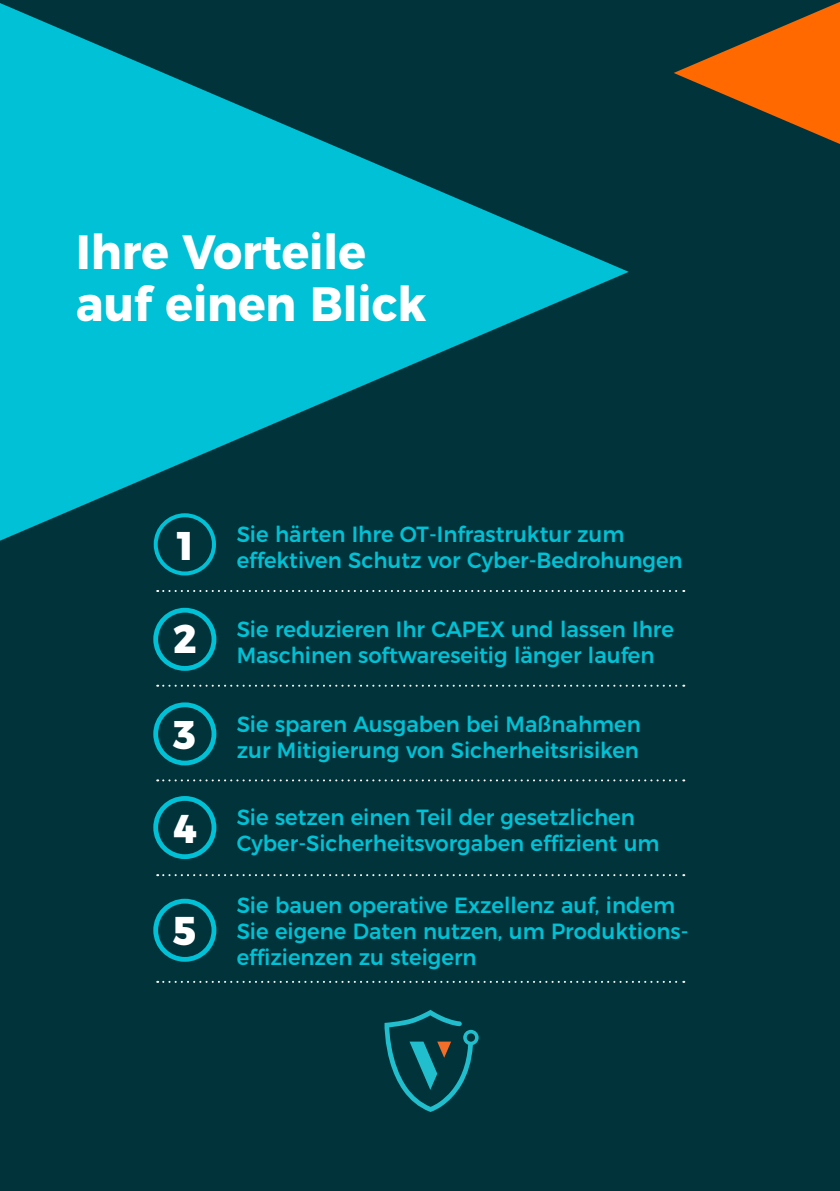
<style>
.page{position:relative;width:840px;height:1191px;background:#fff}
.page>*{position:absolute;margin:0;border:0;box-sizing:border-box;transform-origin:0 0}
.t1{font:700 48px/52px "Montserrat";color:#fff;scale:.95 1}
.t2{font:800 40px "Montserrat";color:#fff;scale:.95 1}
.t3{font:500 22px/26px "Montserrat";color:#00c1d5;scale:.96 1}
</style>
<div class="page">
<div style="left:0;top:0;width:839px;height:1191px;background:#00343a"></div>
<svg style="left:157px;top:684px;width:527px;height:2px"></svg>
<div style="left:153px;top:608px;width:63px;height:63px;border:5px solid #00c1d5;border-radius:50%"></div>
<svg style="left:157px;top:779px;width:527px;height:2px"></svg>
<svg style="left:157px;top:874px;width:527px;height:2px"></svg>
<div style="left:153px;top:702px;width:63px;height:63px;border:5px solid #00c1d5;border-radius:50%"></div>
<div style="left:153px;top:796px;width:63px;height:63px;border:5px solid #00c1d5;border-radius:50%"></div>
<svg style="left:157px;top:981px;width:527px;height:2px"></svg>
<div style="left:153px;top:898px;width:63px;height:63px;border:5px solid #00c1d5;border-radius:50%"></div>
<svg style="left:157px;top:590px;width:527px;height:2px"></svg>
<div style="left:154px;top:513px;width:62px;height:62px;border:4px solid #00c1d5;border-radius:50%"></div>
<svg style="left:0;top:3px;width:628px;height:537px;fill:#00c1d5"></svg>
<svg style="left:384px;top:1010px;width:94px;height:102px"></svg>
<svg style="left:674px;top:2px;width:165px;height:142px"></svg>
<p class="t1" style="left:76px;top:222px;width:370px">Ihre Vorteile auf einen Blick</p>
<p class="t2" style="left:174px;top:513px;width:26px">1</p>
<p class="t3" style="left:236px;top:519px;width:405px">Sie härten Ihre OT-Infrastruktur zum</p>
<p class="t3" style="left:236px;top:545px;width:465px">effektiven Schutz vor Cyber-Bedrohungen</p>
<p class="t2" style="left:173px;top:605px;width:26px">2</p>
<p class="t3" style="left:236px;top:614px;width:456px">Sie reduzieren Ihr CAPEX und lassen Ihre<br>Maschinen softwareseitig länger laufen</p>
<p class="t2" style="left:173px;top:702px;width:26px">3</p>
<p class="t2" style="left:173px;top:795px;width:26px">4</p>
<p class="t2" style="left:173px;top:897px;width:26px">5</p>
<p class="t3" style="left:236px;top:709px;width:422px">Sie sparen Ausgaben bei Maßnahmen zur Mitigierung von Sicherheitsrisiken</p>
<p class="t3" style="left:236px;top:802px;width:442px">Sie setzen einen Teil der gesetzlichen<br>Cyber-Sicherheitsvorgaben effizient um</p>
<p class="t3" style="left:236px;top:890px;width:472px">Sie bauen operative Exzellenz auf, indem<br>Sie eigene Daten nutzen, um Produktions&shy;effizienzen zu steigern</p>
</div>
